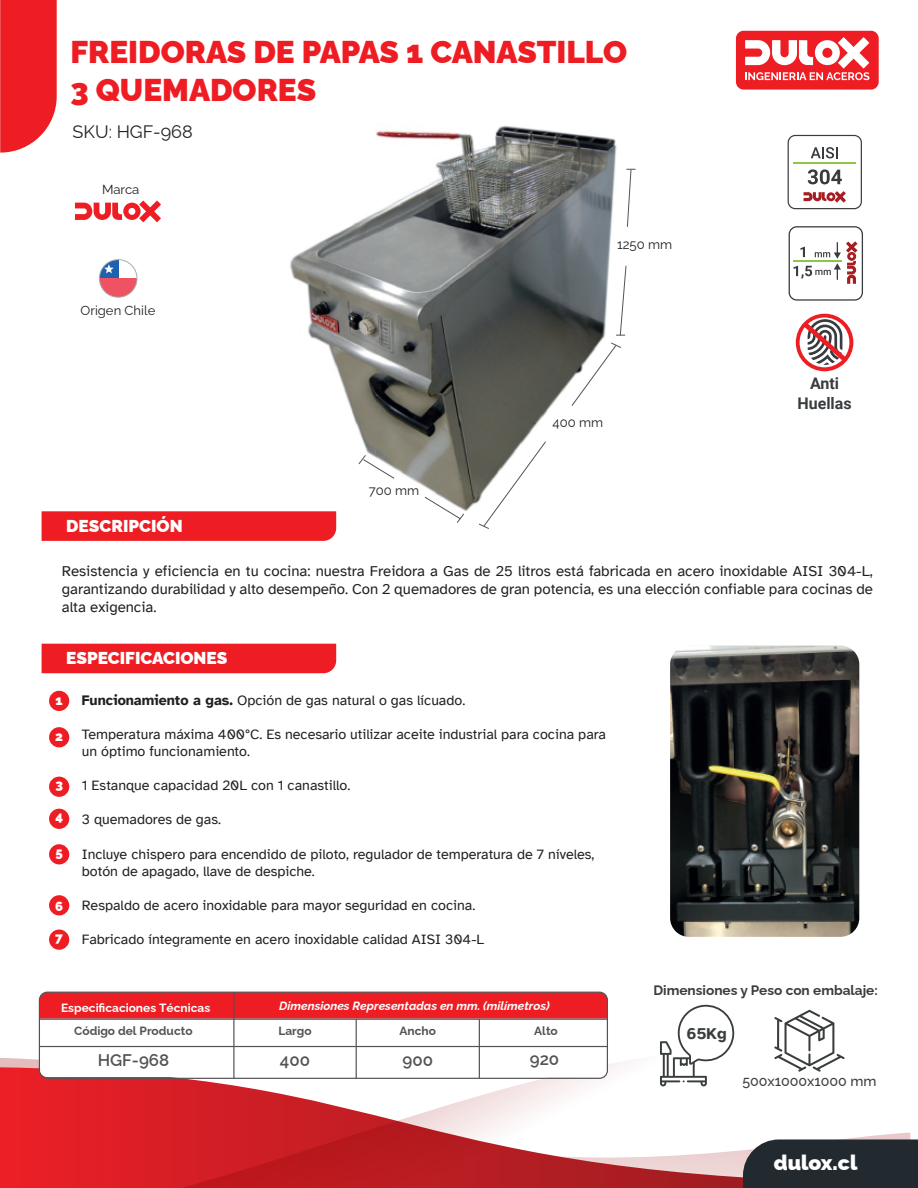
<style>
.page{position:relative;width:918px;height:1188px;background:#fff}
.page>*{position:absolute;margin:0;border:0;box-sizing:border-box;transform-origin:0 0}
.t1{font:900 31.5px/37.8px "Raleway";color:#ee1d23}
.t2{font:900 21px "Raleway";color:#fff}
.t3{font:18px "Raleway";color:#231f20}
.t4{font:900 17.25px "Raleway";color:#fff}
.t5{font:600 16.8px "Raleway";color:#535355}
.t6{font:700 16.05px/19.2px "Roboto";color:#393c3f;text-align:center}
.t7{font:700 16.05px "Atkinson Hyperlegible";color:#3a3d3e}
.t8{font:15px/18px "Atkinson Hyperlegible";color:#231f20;text-align:justify}
.t9{font:14.25px/17.1px "Atkinson Hyperlegible";color:#231f20}
.t10{font:500 14.1px "Raleway";color:#3a3d3e}
.t11{font:700 13.65px "Raleway";color:#3a3d3e}
.t12{font:13.05px "Raleway";color:#231f20}
.t13{font:900 13.05px "Raleway";color:#fff}
.t14{font:italic 700 12px "Raleway";color:#fff}
.t15{font:700 12px "Raleway";color:#535355}
.t16{font:700 12px "Raleway";color:#fff}
.s1{font-weight:700}
</style>
<div class="page">
<img style="left:290px;top:125px;width:327px;height:389px">
<svg style="left:626px;top:169px;width:10px;height:58px"></svg>
<svg style="left:616px;top:265px;width:11px;height:71px"></svg>
<svg style="left:571px;top:342px;width:50px;height:65px"></svg>
<svg style="left:478px;top:441px;width:69px;height:88px"></svg>
<svg style="left:424px;top:496px;width:41px;height:27px"></svg>
<svg style="left:358px;top:454px;width:37px;height:25px"></svg>
<svg style="left:0;top:1042px;width:743px;height:146px"></svg>
<div style="left:743px;top:1139px;width:175px;height:49px;background:#222a2f"></div>
<div style="left:736px;top:31px;width:143px;height:59px;background:#ee1d23;border-radius:8px"></div>
<svg style="left:745px;top:37px;width:124px;height:43px"></svg>
<svg style="left:0;top:0;width:57px;height:153px"></svg>
<div style="left:42px;top:511px;width:294px;height:30px;background:#ee1d23"></div>
<div style="left:42px;top:644px;width:294px;height:29px;background:#ee1d23"></div>
<svg style="left:99px;top:260px;width:20px;height:18px"></svg>
<svg style="left:104px;top:264px;width:10px;height:9px"></svg>
<svg style="left:99px;top:278px;width:38px;height:19px"></svg>
<div style="left:99px;top:259px;width:38px;height:38px;border:1px solid #abadad;border-radius:50%"></div>
<svg style="left:75px;top:200px;width:86px;height:22px"></svg>
<svg style="left:39px;top:1020px;width:568px;height:57px"></svg>
<div style="left:39px;top:992px;width:567px;height:27px;background:#ee1d23"></div>
<div style="left:39px;top:992px;width:569px;height:87px;border:1px solid #535355;border-radius:8px"></div>
<hr style="left:40px;top:1019px;width:567px;height:1px;background:#535355">
<hr style="left:40px;top:1046px;width:567px;height:1px;background:#535355">
<hr style="left:233px;top:992px;width:2px;height:86px;background:#535355">
<hr style="left:356px;top:1019px;width:1px;height:60px;background:#535355">
<hr style="left:479px;top:1019px;width:1px;height:59px;background:#535355">
<div style="left:788px;top:135px;width:74px;height:74px;border:1px solid #393c3f;border-radius:7px"></div>
<svg style="left:811px;top:147px;width:27px;height:11px"></svg>
<svg style="left:808px;top:169px;width:34px;height:15px"></svg>
<svg style="left:804px;top:191px;width:42px;height:12px"></svg>
<hr style="left:794px;top:162px;width:62px;height:2px;background:#8dc749">
<svg style="left:796px;top:314px;width:57px;height:57px"></svg>
<div style="left:49px;top:691px;width:20px;height:20px;background:#ee1d23;border-radius:50%"></div>
<div style="left:49px;top:727px;width:20px;height:20px;background:#ee1d23;border-radius:50%"></div>
<div style="left:49px;top:777px;width:20px;height:20px;background:#ee1d23;border-radius:50%"></div>
<div style="left:49px;top:809px;width:20px;height:20px;background:#ee1d23;border-radius:50%"></div>
<div style="left:49px;top:844px;width:20px;height:20px;background:#ee1d23;border-radius:50%"></div>
<div style="left:49px;top:895px;width:20px;height:20px;background:#ee1d23;border-radius:50%"></div>
<div style="left:49px;top:930px;width:20px;height:20px;background:#ee1d23;border-radius:50%"></div>
<div style="left:789px;top:226px;width:74px;height:75px;border:1px solid #393c3f;border-radius:8px"></div>
<hr style="left:793px;top:260px;width:49px;height:2px;background:#8dc749">
<svg style="left:794px;top:241px;width:64px;height:43px"></svg>
<svg style="left:660px;top:1004px;width:75px;height:82px"></svg>
<svg style="left:774px;top:1010px;width:71px;height:62px"></svg>
<img style="left:670px;top:646px;width:189px;height:291px">
<h1 class="t1" style="left:70px;top:30px;width:558px">FREIDORAS DE PAPAS 1 CANASTILLO<br>3 QUEMADORES</h1>
<p class="t3" style="left:73px;top:117px;width:122px">SKU: HGF-968</p>
<p class="t12" style="left:102px;top:179px;width:39px">Marca</p>
<p class="t12" style="left:81px;top:300px;width:76px">Origen Chile</p>
<p class="t4" style="left:66px;top:513px;width:118px">DESCRIPCIÓN</p>
<p class="t12" style="left:369px;top:480px;width:52px">700 mm</p>
<p class="t12" style="left:617px;top:234px;width:57px">1250 mm</p>
<p class="t12" style="left:553px;top:412px;width:52px">400 mm</p>
<p class="t6" style="left:797px;top:373px;width:56px">Anti<br>Huellas</p>
<p class="t8" style="left:62px;top:562px;width:813px">Resistencia y eficiencia en tu cocina: nuestra Freidora a Gas de 25 litros está fabricada en acero inoxidable AISI 304-L, garantizando durabilidad y alto desempeño. Con 2 quemadores de gran potencia, es una elección confiable para cocinas de alta exigencia.</p>
<p class="t4" style="left:66px;top:645px;width:163px">ESPECIFICACIONES</p>
<p class="t13" style="left:56px;top:690px;width:9px">1</p>
<p class="t13" style="left:55px;top:727px;width:9px">2</p>
<p class="t13" style="left:55px;top:775px;width:9px">3</p>
<p class="t13" style="left:55px;top:807px;width:9px">4</p>
<p class="t13" style="left:55px;top:842px;width:9px">5</p>
<p class="t13" style="left:55px;top:896px;width:9px">6</p>
<p class="t13" style="left:55px;top:928px;width:9px">7</p>
<p class="t9" style="left:82px;top:692px;width:385px"><span class="s1">Funcionamiento a gas.</span> Opción de gas natural o gas lícuado.</p>
<p class="t9" style="left:82px;top:726px;width:526px">Temperatura máxima 400°C. Es necesario utilizar aceite industrial para cocina para un óptimo funcionamiento.</p>
<p class="t9" style="left:82px;top:777px;width:270px">1 Estanque capacidad 20L con 1 canastillo.</p>
<p class="t9" style="left:82px;top:811px;width:141px">3 quemadores de gas.</p>
<p class="t9" style="left:82px;top:846px;width:514px">Incluye chispero para encendido de piloto, regulador de temperatura de 7 níveles, botón de apagado, llave de despiche.</p>
<p class="t9" style="left:82px;top:897px;width:395px">Respaldo de acero inoxidable para mayor seguridad en cocina.</p>
<p class="t9" style="left:82px;top:931px;width:404px">Fabricado íntegramente en acero inoxidable calidad AISI 304-L</p>
<p class="t16" style="left:61px;top:998px;width:151px">Especificaciones Técnicas</p>
<p class="t14" style="left:279px;top:997px;width:272px">Dimensiones Representadas en mm. (milímetros)</p>
<p class="t15" style="left:74px;top:1022px;width:120px">Código del Producto</p>
<p class="t15" style="left:278px;top:1022px;width:35px">Largo</p>
<p class="t15" style="left:400px;top:1022px;width:38px">Ancho</p>
<p class="t15" style="left:534px;top:1022px;width:25px">Alto</p>
<p class="t5" style="left:98px;top:1047px;width:73px">HGF-968</p>
<p class="t5" style="left:280px;top:1047px;width:32px">400</p>
<p class="t5" style="left:403px;top:1047px;width:32px">900</p>
<p class="t5" style="left:530px;top:1046px;width:31px">920</p>
<p class="t11" style="left:653px;top:979px;width:226px">Dimensiones y Peso con embalaje:</p>
<p class="t7" style="left:687px;top:1024px;width:42px">65Kg</p>
<p class="t10" style="left:742px;top:1070px;width:136px">500x1000x1000 mm</p>
<h2 class="t2" style="left:774px;top:1146px;width:85px">dulox.cl</h2>
</div>
